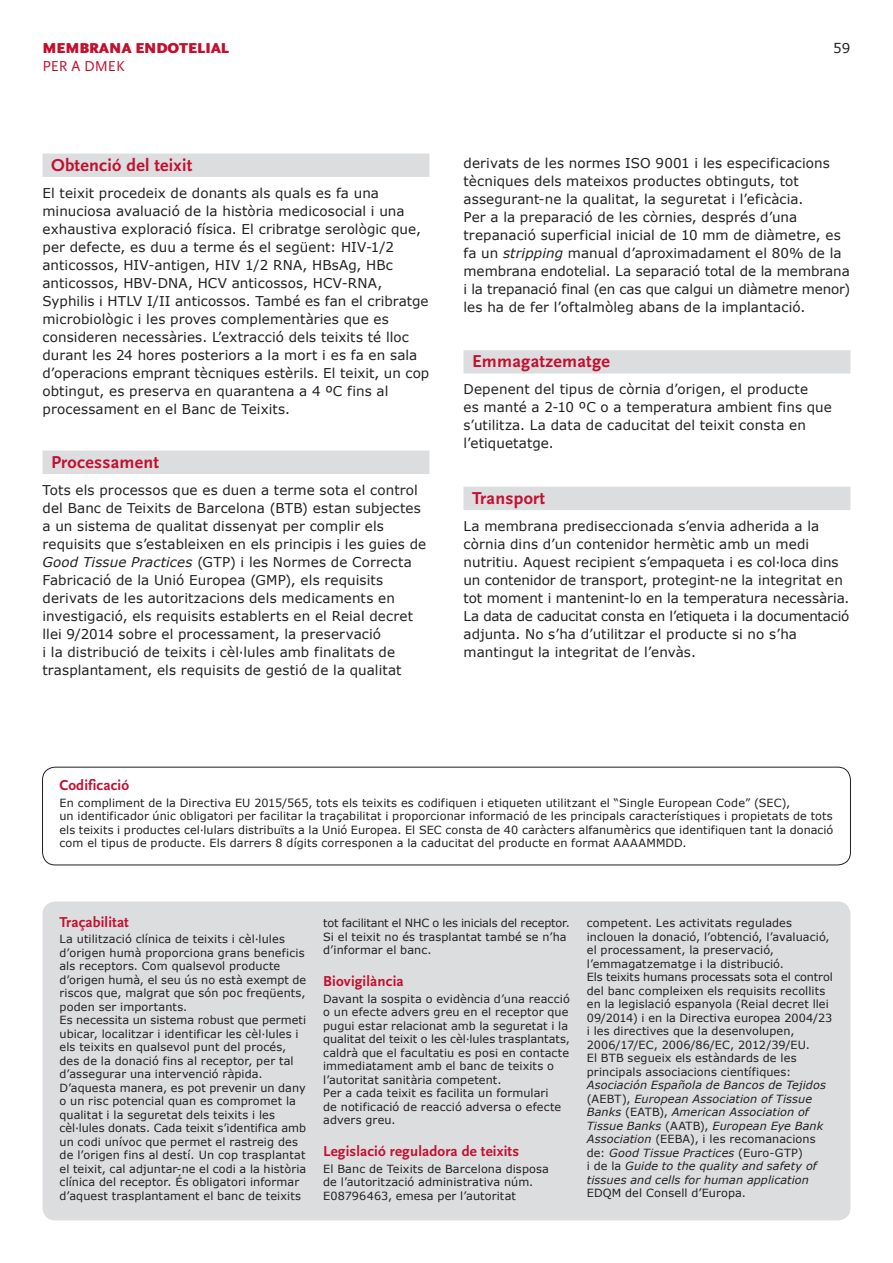
<style>
.page{position:relative;width:893px;height:1263px;background:#fff}
.page>*{position:absolute;margin:0;border:0;box-sizing:border-box;transform-origin:0 0}
.t1{font:700 18px "Scala Sans";letter-spacing:.015em;color:#c3102f}
.t2{font:700 15px "Scala Sans";letter-spacing:.01em;color:#c3102f}
.t3{font:900 15px "Scala Sans";letter-spacing:-.005em;color:#c3102f}
.t4{font:15px "Scala Sans";color:#c3102f}
.t5{font:13.5px/18px "Verdana";letter-spacing:.005em;color:#231f20}
.t6{font:11.25px/13.5px "Verdana";letter-spacing:.01em;color:#231f20}
.t7{font:italic 11.25px/13.5px "Verdana";letter-spacing:.01em;color:#231f20}
.s1{font-style:italic}
.s2{font-style:normal}
</style>
<div class="page">
<div style="left:43px;top:154px;width:386px;height:23px;background:#dcdddf"></div>
<div style="left:43px;top:451px;width:386px;height:23px;background:#dcdddf"></div>
<div style="left:463px;top:350px;width:387px;height:24px;background:#dcdddf"></div>
<div style="left:463px;top:487px;width:387px;height:23px;background:#dcdddf"></div>
<div style="left:43px;top:901px;width:807px;height:319px;background:#dcdddf;border-radius:13px"></div>
<div style="left:42px;top:767px;width:809px;height:98px;border:1px solid #231f20;border-radius:13px"></div>
<h2 class="t3" style="left:43px;top:40px;width:188px">MEMBRANA ENDOTELIAL</h2>
<h2 class="t4" style="left:43px;top:58px;width:84px">PER A DMEK</h2>
<h1 class="t1" style="left:51px;top:155px;width:143px">Obtenció del teixit</h1>
<p class="t5" style="left:43px;top:183px;width:388px">El teixit procedeix de donants als quals es fa una minuciosa avaluació de la història medicosocial i una exhaustiva exploració física. El cribratge serològic que, per defecte, es duu a terme és el següent: HIV-1/2 anticossos, HIV-antigen, HIV 1/2 RNA, HBsAg, HBc anticossos, HBV-DNA, HCV anticossos, HCV-RNA, Syphilis i HTLV I/II anticossos. També es fan el cribratge microbiològic i les proves complementàries que es consideren necessàries. L’extracció dels teixits té lloc durant les 24 hores posteriors a la mort i es fa en sala d’operacions emprant tècniques estèrils. El teixit, un cop obtingut, es preserva en quarantena a 4 ºC fins al processament en el Banc de Teixits.</p>
<h1 class="t1" style="left:51px;top:452px;width:110px">Processament</h1>
<p class="t5" style="left:43px;top:480px;width:385px">Tots els processos que es duen a terme sota el control del Banc de Teixits de Barcelona (BTB) estan subjectes a un sistema de qualitat dissenyat per complir els requisits que s’estableixen en els principis i les guies de <span class="s1">Good Tissue Practices</span> (GTP) i les Normes de Correcta Fabricació de la Unió Europea (GMP), els requisits derivats de les autoritzacions dels medicaments en investigació, els requisits establerts en el Reial decret llei 9/2014 sobre el processament, la preservació<br>i la distribució de teixits i cèl·lules amb finalitats de trasplantament, els requisits de gestió de la qualitat</p>
<p class="t5" style="left:833px;top:39px;width:19px">59</p>
<p class="t5" style="left:463px;top:154px;width:388px">derivats de les normes ISO 9001 i les especificacions tècniques dels mateixos productes obtinguts, tot assegurant-ne la qualitat, la seguretat i l’eficàcia.<br>Per a la preparació de les còrnies, després d’una trepanació superficial inicial de 10 mm de diàmetre, es fa un <span class="s1">stripping</span> manual d’aproximadament el 80% de la membrana endotelial. La separació total de la membrana i la trepanació final (en cas que calgui un diàmetre menor) les ha de fer l’oftalmòleg abans de la implantació.</p>
<h1 class="t1" style="left:472px;top:352px;width:139px">Emmagatzematge</h1>
<p class="t5" style="left:463px;top:380px;width:370px">Depenent del tipus de còrnia d’origen, el producte<br>es manté a 2-10 ºC o a temperatura ambient fins que s’utilitza. La data de caducitat del teixit consta en l’etiquetatge.</p>
<h1 class="t1" style="left:472px;top:488px;width:75px">Transport</h1>
<p class="t5" style="left:463px;top:517px;width:388px">La membrana prediseccionada s’envia adherida a la còrnia dins d’un contenidor hermètic amb un medi nutritiu. Aquest recipient s’empaqueta i es col·loca dins un contenidor de transport, protegint-ne la integritat en tot moment i mantenint-lo en la temperatura necessària.<br>La data de caducitat consta en l’etiqueta i la documentació adjunta. No s’ha d’utilitzar el producte si no s’ha mantingut la integritat de l’envàs.</p>
<h2 class="t2" style="left:60px;top:777px;width:71px">Codificació</h2>
<p class="t6" style="left:60px;top:796px;width:775px">En compliment de la Directiva EU 2015/565, tots els teixits es codifiquen i etiqueten utilitzant el “Single European Code” (SEC),<br>un identificador únic obligatori per facilitar la traçabilitat i proporcionar informació de les principals característiques i propietats de tots els teixits i productes cel·lulars distribuïts a la Unió Europea. El SEC consta de 40 caràcters alfanumèrics que identifiquen tant la donació com el tipus de producte. Els darrers 8 dígits corresponen a la caducitat del producte en format AAAAMMDD.</p>
<h2 class="t2" style="left:60px;top:913px;width:71px">Traçabilitat</h2>
<p class="t6" style="left:60px;top:932px;width:248px">La utilització clínica de teixits i cèl·lules d’origen humà proporciona grans beneficis als receptors. Com qualsevol producte d’origen humà, el seu ús no està exempt de riscos que, malgrat que són poc freqüents, poden ser importants.<br>Es necessita un sistema robust que permeti ubicar, localitzar i identificar les cèl·lules i els teixits en qualsevol punt del procés, des de la donació fins al receptor, per tal d’assegurar una intervenció ràpida.<br>D’aquesta manera, es pot prevenir un dany o un risc potencial quan es compromet la qualitat i la seguretat dels teixits i les cèl·lules donats. Cada teixit s’identifica amb un codi unívoc que permet el rastreig des de l’origen fins al destí. Un cop trasplantat el teixit, cal adjuntar-ne el codi a la història clínica del receptor. És obligatori informar d’aquest trasplantament el banc de teixits</p>
<p class="t6" style="left:323px;top:916px;width:248px">tot facilitant el NHC o les inicials del receptor.<br>Si el teixit no és trasplantat també se n’ha d’informar el banc.</p>
<h2 class="t2" style="left:323px;top:973px;width:82px">Biovigilància</h2>
<p class="t6" style="left:323px;top:992px;width:248px">Davant la sospita o evidència d’una reacció o un efecte advers greu en el receptor que pugui estar relacionat amb la seguretat i la qualitat del teixit o les cèl·lules trasplantats, caldrà que el facultatiu es posi en contacte immediatament amb el banc de teixits o l’autoritat sanitària competent.<br>Per a cada teixit es facilita un formulari<br>de notificació de reacció adversa o efecte advers greu.</p>
<h2 class="t2" style="left:323px;top:1143px;width:197px">Legislació reguladora de teixits</h2>
<p class="t6" style="left:323px;top:1162px;width:227px">El Banc de Teixits de Barcelona disposa de l’autorització administrativa núm.<br>E08796463, emesa per l’autoritat</p>
<p class="t6" style="left:587px;top:916px;width:248px">competent. Les activitats regulades inclouen la donació, l’obtenció, l’avaluació, el processament, la preservació, l’emmagatzematge i la distribució.<br>Els teixits humans processats sota el control del banc compleixen els requisits recollits en la legislació espanyola (Reial decret llei 09/2014) i en la Directiva europea 2004/23 i les directives que la desenvolupen, 2006/17/EC, 2006/86/EC, 2012/39/EU.<br>El BTB segueix els estàndards de les principals associacions científiques:</p>
<p class="t7" style="left:587px;top:1078px;width:241px">Asociación Española de Bancos de Tejidos <span class="s2">(AEBT),</span> European Association of Tissue Banks <span class="s2">(EATB),</span> American Association of Tissue Banks <span class="s2">(AATB),</span> European Eye Bank Association <span class="s2">(EEBA), i les recomanacions de:</span> Good Tissue Practices <span class="s2">(Euro-GTP)<br>i de la</span> Guide to the quality and safety of tissues and cells for human application</p>
<p class="t6" style="left:587px;top:1186px;width:161px">EDQM del Consell d’Europa.</p>
</div>
